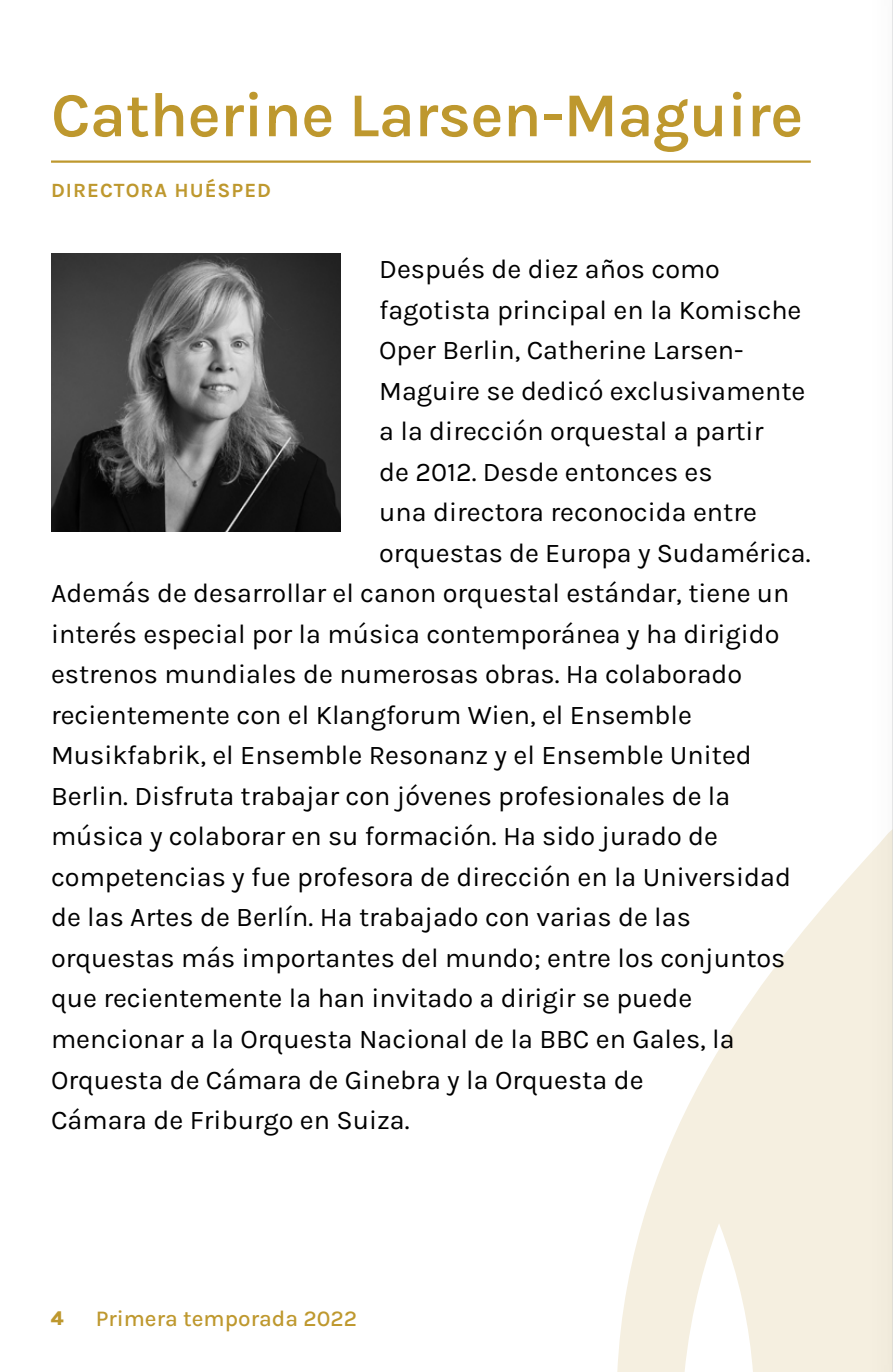
<style>
.page{position:relative;width:893px;height:1372px;background:#fff}
.page>*{position:absolute;margin:0;border:0;box-sizing:border-box;transform-origin:0 0}
.t1{font:600 63px "Karla";letter-spacing:-.01em;color:#be982e}
.t2{font:27px "Karla";color:#000}
.t3{font:500 22.5px "Karla";color:#be982e}
.t4{font:700 20.25px "Karla";letter-spacing:.05em;color:#be982e}
.t5{font:800 20.25px "Karla";color:#be982e}
</style>
<div class="page">
<svg style="left:617px;top:852px;width:255px;height:519px;fill:#f5efe0"></svg>
<div style="left:872px;top:830px;width:20px;height:541px;background:#f3edde"></div>
<hr style="left:892px;top:0;width:1px;height:1371px;background:#d1d3d4">
<hr style="left:51px;top:160px;width:760px;height:3px;background:#be982e">
<img style="left:51px;top:253px;width:290px;height:278px">
<h1 class="t1" style="left:51px;top:75px;width:754px">Catherine Larsen-Maguire</h1>
<p class="t4" style="left:51px;top:178px;width:222px">DIRECTORA HUÉSPED</p>
<p class="t2" style="left:379px;top:252px;width:342px">Después de diez años como</p>
<p class="t2" style="left:379px;top:292px;width:424px">fagotista principal en la Komische</p>
<p class="t2" style="left:379px;top:333px;width:366px">Oper Berlin, Catherine Larsen-</p>
<p class="t2" style="left:379px;top:373px;width:428px">Maguire se dedicó exclusivamente</p>
<p class="t2" style="left:379px;top:414px;width:386px">a la dirección orquestal a partir</p>
<p class="t2" style="left:379px;top:454px;width:335px">de 2012. Desde entonces es</p>
<p class="t2" style="left:379px;top:495px;width:379px">una directora reconocida entre</p>
<p class="t2" style="left:379px;top:535px;width:433px">orquestas de Europa y Sudamérica.</p>
<p class="t2" style="left:51px;top:576px;width:740px">Además de desarrollar el canon orquestal estándar, tiene un</p>
<p class="t2" style="left:51px;top:616px;width:730px">interés especial por la música contemporánea y ha dirigido</p>
<p class="t2" style="left:51px;top:657px;width:693px">estrenos mundiales de numerosas obras. Ha colaborado</p>
<p class="t2" style="left:51px;top:697px;width:642px">recientemente con el Klangforum Wien, el Ensemble</p>
<p class="t2" style="left:51px;top:738px;width:702px">Musikfabrik, el Ensemble Resonanz y el Ensemble United</p>
<p class="t2" style="left:51px;top:778px;width:681px">Berlin. Disfruta trabajar con jóvenes profesionales de la</p>
<p class="t2" style="left:51px;top:819px;width:668px">música y colaborar en su formación. Ha sido jurado de</p>
<p class="t2" style="left:51px;top:859px;width:741px">competencias y fue profesora de dirección en la Universidad</p>
<p class="t2" style="left:51px;top:900px;width:641px">de las Artes de Berlín. Ha trabajado con varias de las</p>
<p class="t2" style="left:51px;top:940px;width:736px">orquestas más importantes del mundo; entre los conjuntos</p>
<p class="t2" style="left:51px;top:981px;width:643px">que recientemente la han invitado a dirigir se puede</p>
<p class="t2" style="left:51px;top:1021px;width:685px">mencionar a la Orquesta Nacional de la BBC en Gales, la</p>
<p class="t2" style="left:51px;top:1062px;width:594px">Orquesta de Cámara de Ginebra y la Orquesta de</p>
<p class="t2" style="left:51px;top:1102px;width:360px">Cámara de Friburgo en Suiza.</p>
<p class="t5" style="left:51px;top:1305px;width:14px">4</p>
<p class="t3" style="left:96px;top:1303px;width:263px">Primera temporada 2022</p>
</div>
